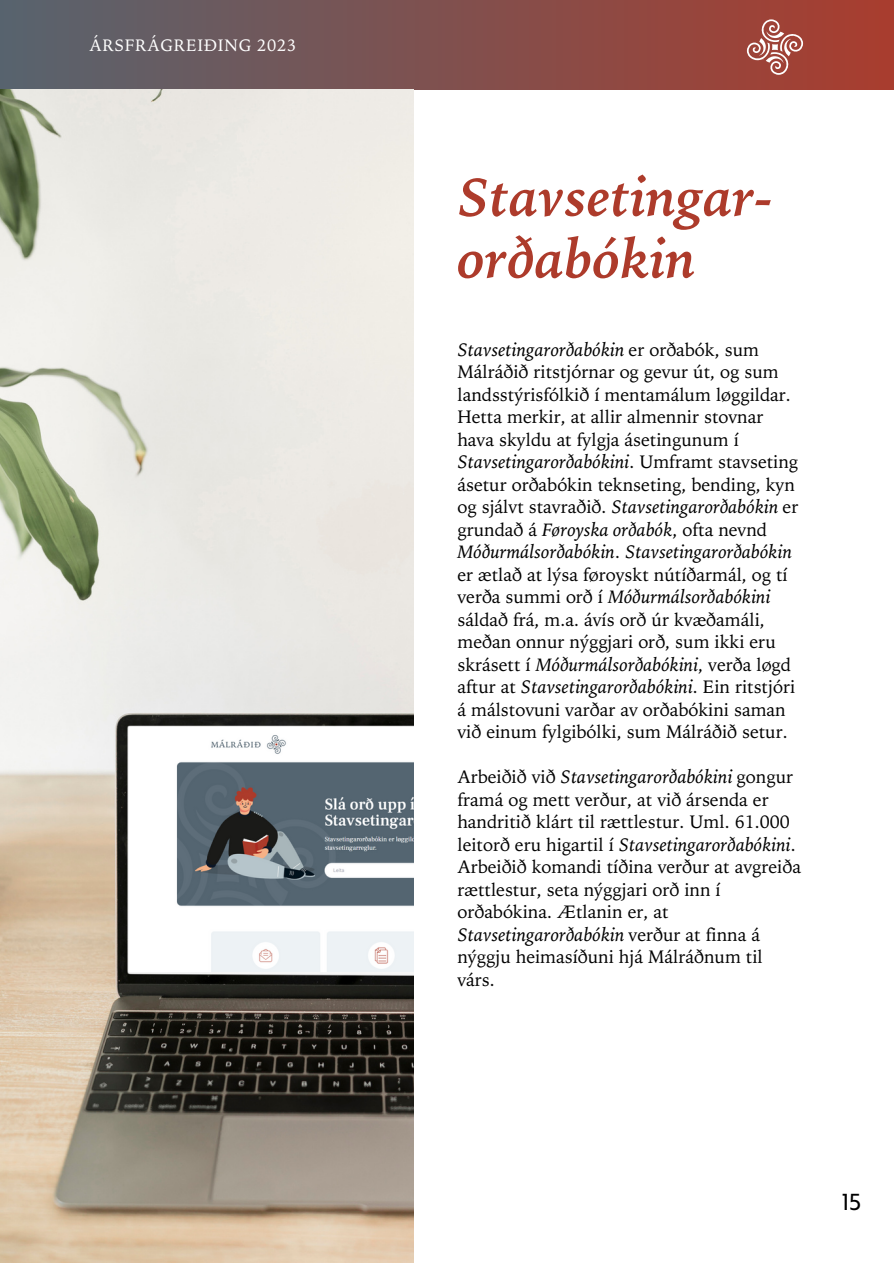
<style>
.page{position:relative;width:894px;height:1264px;background:#fff}
.page>*{position:absolute;margin:0;border:0;box-sizing:border-box;transform-origin:0 0}
.t1{font:italic 700 52.5px/61.8px "Iowan Old Style BT";color:#ad3b2b}
.t2{font:22.5px "Brother 1816 Regular";color:#000}
.t3{font:18px/22.5px "Iowan Old Style BT";color:#000}
.t4{font:16.5px "Iowan Old Style BT";letter-spacing:.05em;color:#fff}
.s1{font-style:italic}
</style>
<div class="page">
<div style="left:0;top:0;width:893px;height:89px;background:linear-gradient(to right,#57636e,#a93d2e)"></div>
<svg style="left:746px;top:19px;width:56px;height:56px;background:#b26a61"></svg>
<img style="left:0;top:89px;width:413px;height:1173px">
<img style="left:129px;top:727px;width:284px;height:244px">
<p class="t4" style="left:89px;top:35px;width:208px">ÁRSFRÁGREIÐING 2023</p>
<h1 class="t1" style="left:457px;top:168px;width:315px">Stavsetingar&shy;orðabókin</h1>
<p class="t3" style="left:457px;top:338px;width:342px"><span class="s1">Stavsetingarorðabókin</span> er orðabók, sum Málráðið ritstjórnar og gevur út, og sum landsstýrisfólkið í mentamálum løggildar.<br>Hetta merkir, at allir almennir stovnar hava skyldu at fylgja ásetingunum í <span class="s1">Stavsetingarorðabókini</span>. Umframt stavseting ásetur orðabókin teknseting, bending, kyn og sjálvt stavraðið. <span class="s1">Stavsetingarorðabókin</span> er grundað á <span class="s1">Føroyska orðabók</span>, ofta nevnd <span class="s1">Móðurmálsorðabókin</span>. <span class="s1">Stavsetingarorðabókin </span>er ætlað at lýsa føroyskt nútíðarmál, og tí verða summi orð í <span class="s1">Móðurmálsorðabókini </span>sáldað frá, m.a. ávís orð úr kvæðamáli, meðan onnur nýggjari orð, sum ikki eru skrásett í <span class="s1">Móðurmálsorðabókini</span>, verða løgd aftur at <span class="s1">Stavsetingarorðabókini</span>. Ein ritstjóri á málstovuni varðar av orðabókini saman við einum fylgibólki, sum Málráðið setur.</p>
<p class="t3" style="left:457px;top:766px;width:345px">Arbeiðið við <span class="s1">Stavsetingarorðabókini</span> gongur framá og mett verður, at við ársenda er handritið klárt til rættlestur. Uml. 61.000 leitorð eru higartil í <span class="s1">Stavsetingarorðabókini</span>.<br>Arbeiðið komandi tíðina verður at avgreiða rættlestur, seta nýggjari orð inn í orðabókina. Ætlanin er, at <span class="s1">Stavsetingarorðabókin</span> verður at finna á nýggju heimasíðuni hjá Málráðnum til várs.</p>
<p class="t2" style="left:841px;top:1185px;width:20px">15</p>
</div>
